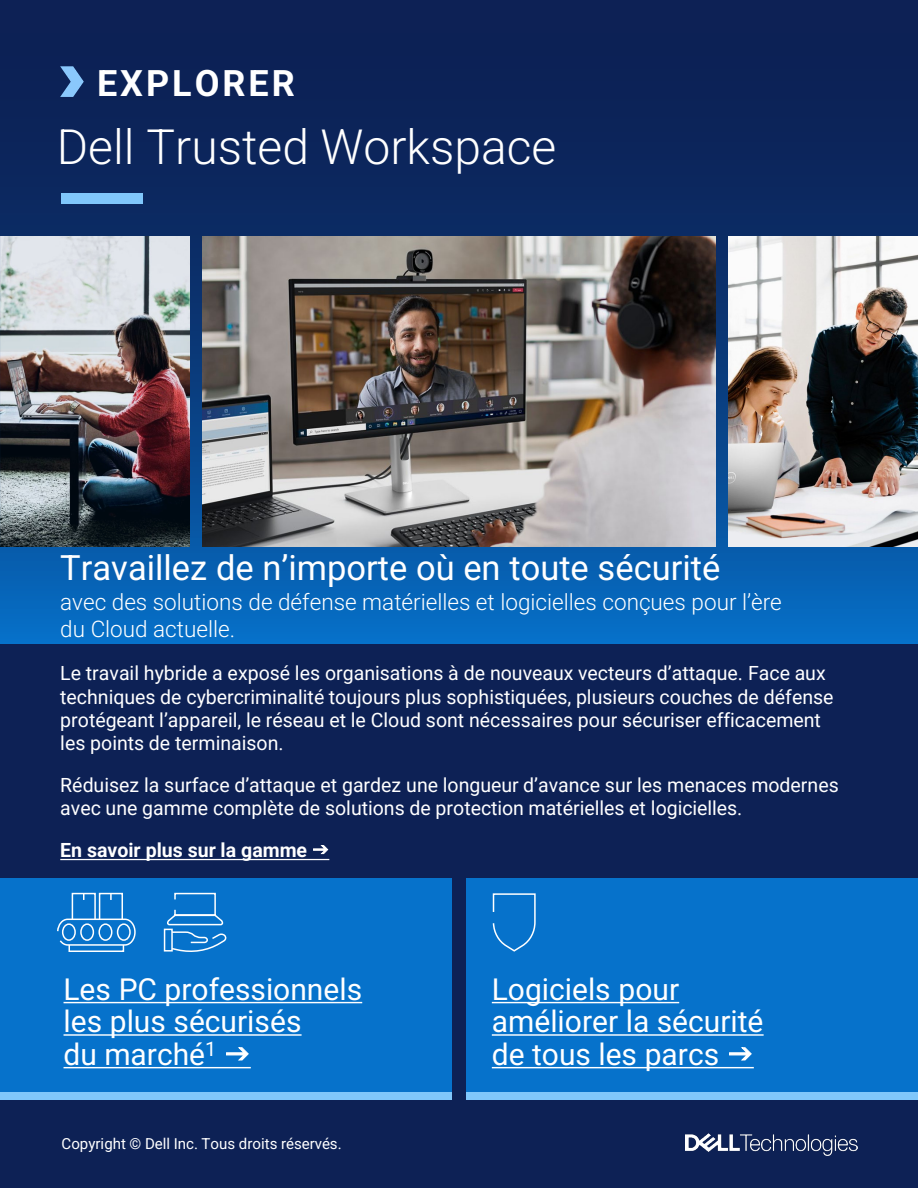
<style>
.page{position:relative;width:918px;height:1188px;background:#0d2155}
.page>*{position:absolute;margin:0;border:0;box-sizing:border-box;transform-origin:0 0}
.t1{font:300 48px "Roboto";color:#fff}
.t2{font:700 36px "Roboto";letter-spacing:.08em;color:#fff}
.t3{font:34.5px "Roboto";color:#fff}
.t4{font:30px/32.5px "Roboto";color:#fff}
.t5{font:300 22.5px/27px "Roboto";color:#fff}
.t6{font:19.5px/23.4px "Roboto";color:#fff}
.t7{font:700 19.5px "Roboto";color:#fff}
.t8{font:15px "Roboto";color:#fff}
</style>
<div class="page">
<svg style="left:0;top:195px;width:918px;height:449px"></svg>
<div style="left:0;top:878px;width:451px;height:223px;background:#0672cb"></div>
<div style="left:467px;top:878px;width:451px;height:223px;background:#0672cb"></div>
<div style="left:0;top:1092px;width:451px;height:9px;background:#80c7fb"></div>
<div style="left:467px;top:1092px;width:451px;height:9px;background:#80c7fb"></div>
<svg style="left:492px;top:1002px;width:187px;height:1px"></svg>
<svg style="left:492px;top:1034px;width:272px;height:2px"></svg>
<svg style="left:492px;top:1067px;width:262px;height:1px"></svg>
<div style="left:164px;top:929px;width:9px;height:23px;border:2px solid #fff"></div>
<svg style="left:166px;top:892px;width:61px;height:60px"></svg>
<svg style="left:64px;top:1002px;width:298px;height:1px"></svg>
<svg style="left:64px;top:1034px;width:238px;height:2px"></svg>
<svg style="left:64px;top:1067px;width:187px;height:1px"></svg>
<svg style="left:492px;top:893px;width:44px;height:59px"></svg>
<svg style="left:60px;top:66px;width:24px;height:31px"></svg>
<div style="left:61px;top:193px;width:82px;height:11px;background:#80c7fb"></div>
<svg style="left:57px;top:918px;width:79px;height:28px"></svg>
<div style="left:62px;top:923px;width:14px;height:18px;border:2px solid #fff;border-radius:50%"></div>
<div style="left:80px;top:923px;width:14px;height:18px;border:2px solid #fff;border-radius:50%"></div>
<div style="left:98px;top:923px;width:14px;height:18px;border:2px solid #fff;border-radius:50%"></div>
<div style="left:117px;top:923px;width:14px;height:18px;border:2px solid #fff;border-radius:50%"></div>
<div style="left:69px;top:944px;width:55px;height:8px;border:2px solid #fff"></div>
<div style="left:72px;top:893px;width:24px;height:27px;border:2px solid #fff"></div>
<div style="left:99px;top:893px;width:24px;height:27px;border:2px solid #fff"></div>
<svg style="left:110px;top:894px;width:2px;height:6px"></svg>
<img style="left:203px;top:236px;width:512px;height:310px">
<img style="left:0;top:236px;width:189px;height:310px">
<img style="left:729px;top:236px;width:189px;height:310px">
<img style="left:685px;top:1133px;width:172px;height:22px">
<svg style="left:60px;top:858px;width:269px;height:2px"></svg>
<p class="t2" style="left:97px;top:58px;width:199px">EXPLORER</p>
<p class="t1" style="left:57px;top:113px;width:501px">Dell Trusted Workspace</p>
<p class="t3" style="left:60px;top:543px;width:662px">Travaillez de n’importe où en toute sécurité</p>
<p class="t5" style="left:60px;top:587px;width:723px">avec des solutions de défense matérielles et logicielles conçues pour l’ère du Cloud actuelle.</p>
<p class="t6" style="left:60px;top:661px;width:775px">Le travail hybride a exposé les organisations à de nouveaux vecteurs d’attaque. Face aux techniques de cybercriminalité toujours plus sophistiquées, plusieurs couches de défense protégeant l’appareil, le réseau et le Cloud sont nécessaires pour sécuriser efficacement les points de terminaison.</p>
<p class="t6" style="left:60px;top:772px;width:780px">Réduisez la surface d’attaque et gardez une longueur d’avance sur les menaces modernes avec une gamme complète de solutions de protection matérielles et logicielles.</p>
<p class="t7" style="left:60px;top:836px;width:248px">En savoir plus sur la gamme</p>
<p class="t4" style="left:64px;top:972px;width:300px">Les PC professionnels les plus sécurisés<br>du marché<sup>1</sup></p>
<p class="t8" style="left:62px;top:1133px;width:282px">Copyright © Dell Inc. Tous droits réservés.</p>
<p class="t4" style="left:492px;top:972px;width:273px">Logiciels pour améliorer la sécurité de tous les parcs</p>
</div>
